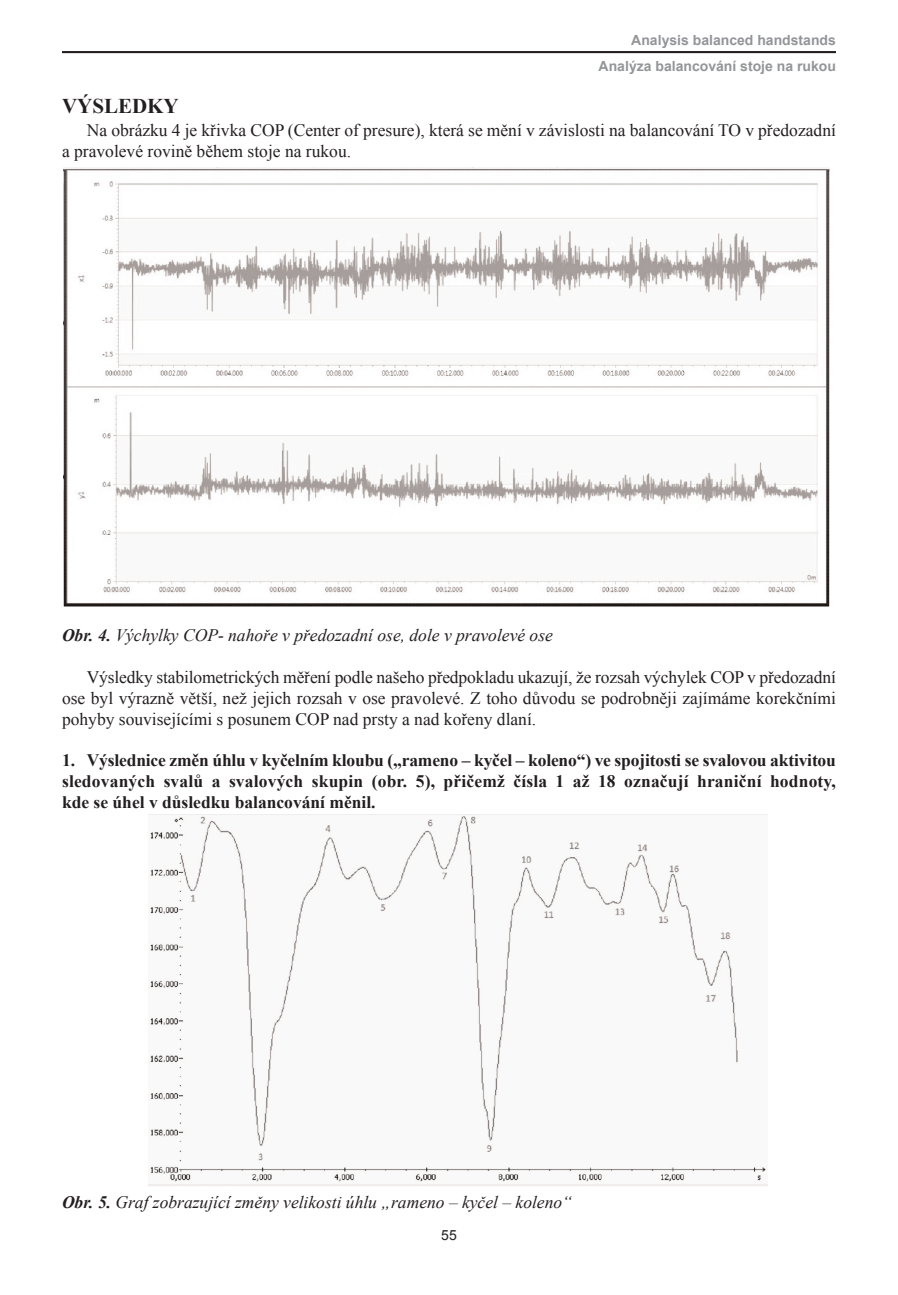
<style>
.page{position:relative;width:898px;height:1295px;background:#fff}
.page>*{position:absolute;margin:0;border:0;box-sizing:border-box;transform-origin:0 0}
.t1{font:700 21px "Times New Roman";color:#231f20}
.t2{font:17.5px/21px "Times New Roman";color:#231f20}
.t3{font:700 17.5px/21px "Times New Roman";color:#231f20;text-align:justify}
.t4{font:italic 17.5px "Times New Roman";color:#231f20}
.t5{font:700 14px "Arial";color:#939598}
.t6{font:14px "Arial";color:#231f20}
.s1{font-weight:700}
</style>
<div class="page">
<hr style="left:62px;top:51px;width:774px;height:2px;background:#231f20">
<img style="left:63px;top:167px;width:767px;height:439px">
<img style="left:148px;top:816px;width:619px;height:370px">
<p class="t5" style="left:631px;top:32px;width:206px">Analysis balanced handstands</p>
<p class="t5" style="left:599px;top:58px;width:239px">Analýza balancování stoje na rukou</p>
<p class="t1" style="left:62px;top:95px;width:118px">VÝSLEDKY</p>
<p class="t2" style="left:62px;top:120px;width:775px;text-indent:25px">Na obrázku 4 je křivka COP (Center of presure), která se mění v závislosti na balancování TO v předozadní a pravolevé rovině během stoje na rukou.</p>
<p class="t4" style="left:62px;top:625px;width:492px"><span class="s1">Obr. 4.</span> Výchylky COP- nahoře v předozadní ose, dole v pravolevé ose</p>
<p class="t2" style="left:62px;top:666px;width:775px;text-align:justify;text-indent:25px">Výsledky stabilometrických měření podle našeho předpokladu ukazují, že rozsah výchylek COP v předozadní ose byl výrazně větší, než jejich rozsah v ose pravolevé. Z toho důvodu se podrobněji zajímáme korekčními pohyby souvisejícími s posunem COP nad prsty a nad kořeny dlaní.</p>
<p class="t3" style="left:62px;top:750px;width:775px">1. Výslednice změn úhlu v kyčelním kloubu („rameno – kyčel – koleno“) ve spojitosti se svalovou aktivitou sledovaných svalů a svalových skupin (obr. 5), přičemž čísla 1 až 18 označují hraniční hodnoty, kde se úhel v důsledku balancování měnil.</p>
<p class="t4" style="left:62px;top:1192px;width:511px"><span class="s1">Obr. 5.</span> Graf zobrazující změny velikosti úhlu „rameno – kyčel – koleno“</p>
<p class="t6" style="left:441px;top:1227px;width:17px">55</p>
</div>
